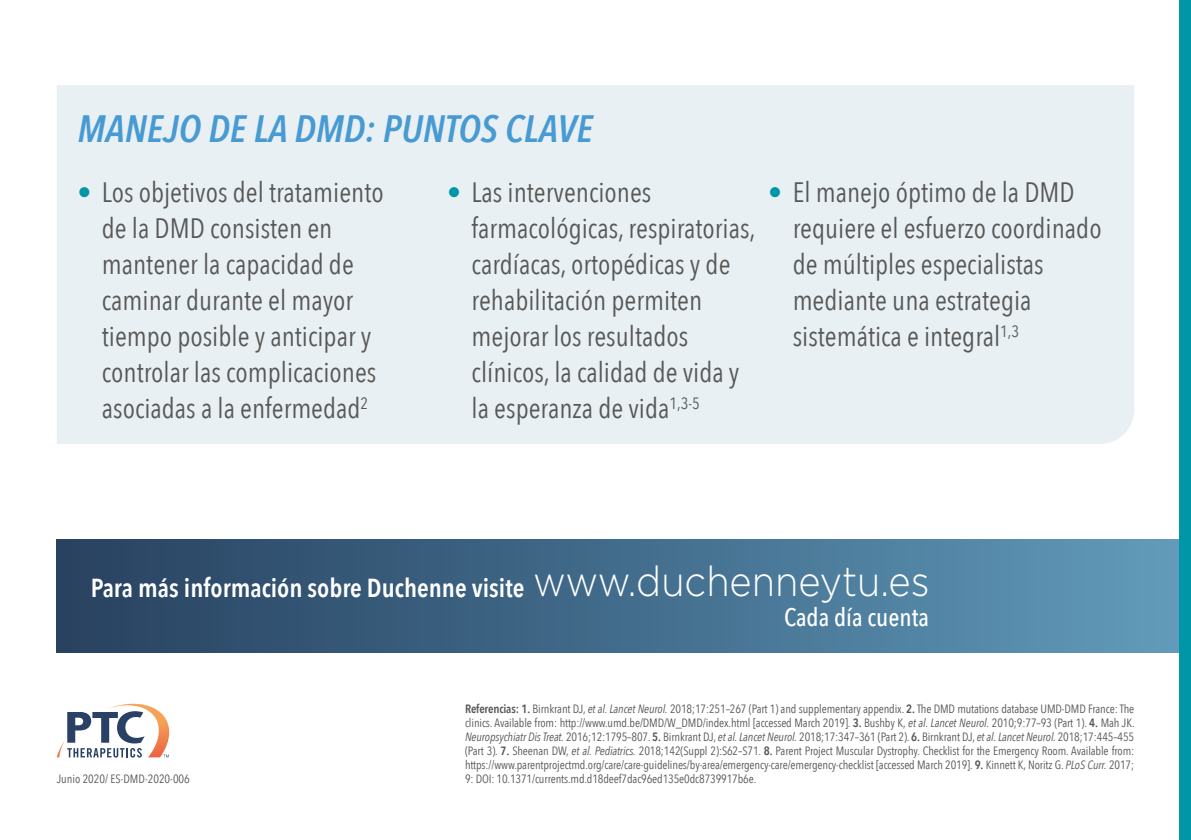
<style>
.page{position:relative;width:1191px;height:840px;background:#fff}
.page>*{position:absolute;margin:0;border:0;box-sizing:border-box;transform-origin:0 0}
.t1{font:300 41.8px "Gotham";color:#fff;scale:.91 1}
.t2{font:italic 600 38px "Avenir Next Condensed";color:#479ad2}
.t3{font:28px/36px "Avenir Next Condensed";color:#575756}
.t4{font:600 26px "Avenir Next Condensed";color:#fff}
.t5{font:500 25.4px "Avenir Next Condensed";color:#fff}
.t6{font:12px/14px "Avenir Next Condensed";letter-spacing:-.01em;color:#575756;text-align:justify}
.s1{color:#0096a8}
.s2{font-weight:600}
.s3{font-style:italic}
</style>
<div class="page">
<div style="left:57px;top:539px;width:1134px;height:113px;background:linear-gradient(to right,#27405f,#619abb)"></div>
<div style="left:57px;top:85px;width:1077px;height:359px;background:#e8f0f4"></div>
<div style="left:1179px;top:0;width:12px;height:839px;background:#0096a8"></div>
<svg style="left:57px;top:703px;width:112px;height:54px"></svg>
<h2 class="t2" style="left:77px;top:105px;width:517px">MANEJO DE LA DMD: PUNTOS CLAVE</h2>
<h3 class="t3" style="left:102px;top:172px;width:283px;text-indent:-24px"><span class="s1">•</span> Los objetivos del tratamiento de la DMD consisten en mantener la capacidad de caminar durante el mayor tiempo posible y anticipar y controlar las complicaciones asociadas a la enfermedad<sup>2</sup></h3>
<h3 class="t3" style="left:471px;top:172px;width:285px;text-indent:-24px"><span class="s1">•</span> Las intervenciones farmacológicas, respiratorias, cardíacas, ortopédicas y de rehabilitación permiten mejorar los resultados clínicos, la calidad de vida y la esperanza de vida<sup>1,3-5</sup></h3>
<h3 class="t3" style="left:792px;top:172px;width:310px;text-indent:-24px"><span class="s1">•</span> El manejo óptimo de la DMD requiere el esfuerzo coordinado de múltiples especialistas mediante una estrategia sistemática e integral<sup>1,3</sup></h3>
<h3 class="t4" style="left:91px;top:565px;width:435px">Para más información sobre Duchenne visite</h3>
<h1 class="t1" style="left:533px;top:558px;width:437px">www.duchenneytu.es</h1>
<h3 class="t5" style="left:784px;top:601px;width:146px">Cada día cuenta</h3>
<p class="t6" style="left:465px;top:701px;width:671px"><span class="s2">Referencias: 1.</span> Birnkrant DJ, <span class="s3">et al. Lancet Neurol.</span> 2018;17:251–267 (Part 1) and supplementary appendix. <span class="s2">2.</span> The DMD mutations database UMD-DMD France: The clinics. Available from: http://www.umd.be/DMD/W_DMD/index.html [accessed March 2019]. <span class="s2">3.</span> Bushby K, <span class="s3">et al. Lancet Neurol.</span> 2010;9:77–93 (Part 1). <span class="s2">4.</span> Mah JK.<br><span class="s3">Neuropsychiatr Dis Treat.</span> 2016;12:1795–807. <span class="s2">5.</span> Birnkrant DJ, <span class="s3">et al. Lancet Neurol.</span> 2018;17:347–361 (Part 2). <span class="s2">6.</span> Birnkrant DJ, <span class="s3">et al. Lancet Neurol.</span> 2018;17:445–455 (Part 3). <span class="s2">7.</span> Sheenan DW, <span class="s3">et al. Pediatrics.</span> 2018;142(Suppl 2):S62–S71. <span class="s2">8.</span> Parent Project Muscular Dystrophy. Checklist for the Emergency Room. Available from: https://www.parentprojectmd.org/care/care-guidelines/by-area/emergency-care/emergency-checklist [accessed March 2019]. <span class="s2">9.</span> Kinnett K, Noritz G. <span class="s3">PLoS Curr.</span> 2017;</p>
<p class="t6" style="left:57px;top:771px;width:135px">Junio 2020/ ES-DMD-2020-006</p>
<p class="t6" style="left:465px;top:771px;width:293px">9: DOI: 10.1371/currents.md.d18deef7dac96ed135e0dc8739917b6e.</p>
</div>
